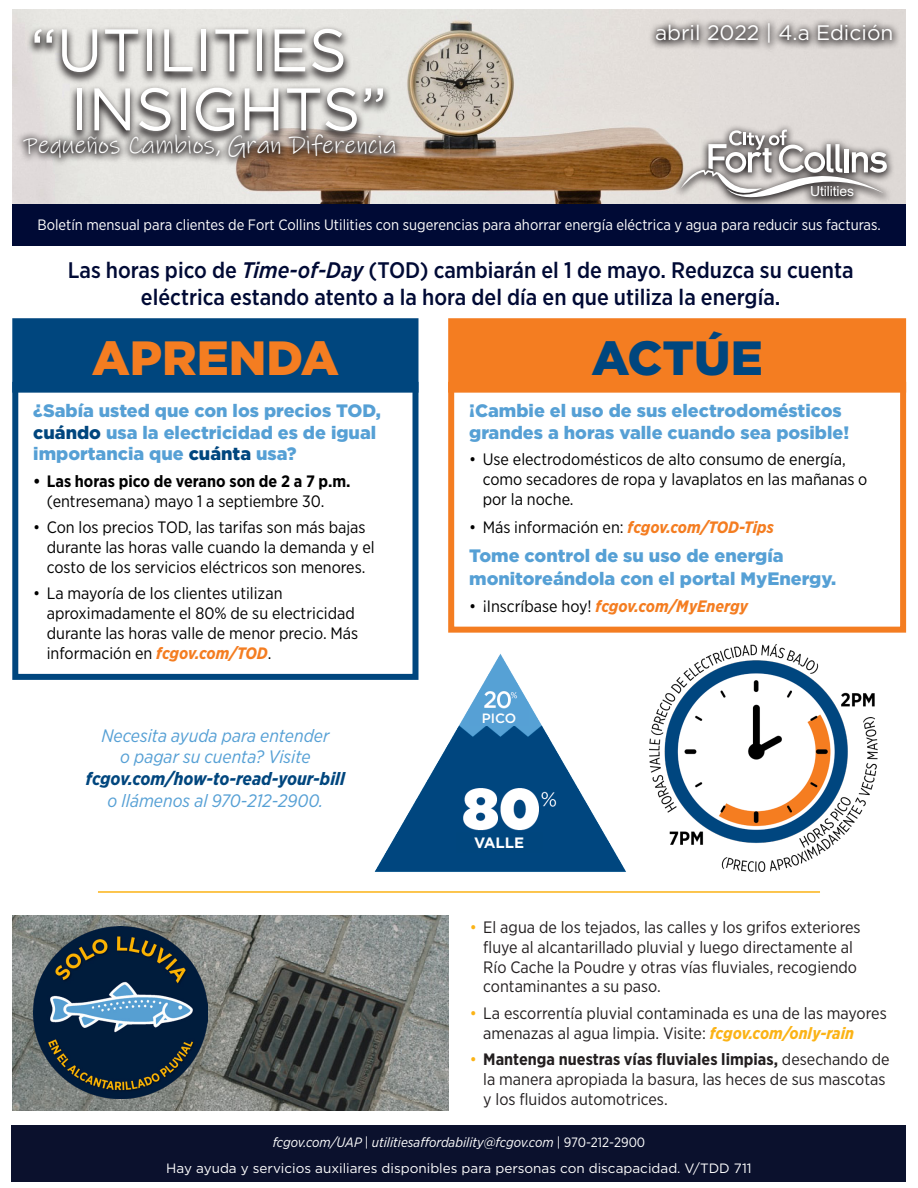
<style>
.page{position:relative;width:918px;height:1188px;background:#fff}
.page>*{position:absolute;margin:0;border:0;box-sizing:border-box;transform-origin:0 0}
.t1{font:60px "Gotham";color:#fff}
.t2{font:900 48px "Gotham";color:#f47d21}
.t3{font:900 48px "Gotham";color:#00467e}
.t4{font:25.5px "Ink Free";color:#fff}
.t5{font:500 22.5px/27px "Gotham Narrow";color:#000a35;text-align:center}
.t6{font:21px "Gotham";color:#fff}
.t7{font:900 18px/21.6px "Gotham";color:#56a0d5}
.t8{font:italic 18px/21.6px "Gotham Narrow";color:#56a0d5;text-align:center}
.t9{font:16.5px/19.8px "Gotham Narrow";color:#000}
.t10{font:16.5px/19.8px "Gotham Narrow";color:#231f20}
.t11{font:700 16.5px/19.8px "Gotham Narrow";color:#000}
.t12{font:italic 700 16.5px "Gotham Narrow";color:#f47d21}
.t13{font:15px "Gotham Narrow";color:#fff}
.t14{font:700 15px "Gotham";color:#fff}
.t15{font:13.95px "Arial";letter-spacing:-.01em;color:#fff}
.t16{font:13.5px "Gotham";color:#fff}
.t17{font:italic 13.5px "Gotham Narrow";color:#fff}
.t18{font:500 13.5px "Gotham";color:#fff}
.s1{font-style:italic}
.s2{color:#00467e}
.s3{font-weight:400}
.s4{font-weight:700;font-style:italic;color:#f47d21}
.s5{font-weight:700;color:#00467e}
.s6{font-weight:400;font-style:normal;color:#000}
.s7{color:#fbb316}
.s8{font-weight:700;font-style:italic;color:#fbb316}
.s9{font-weight:700}
.s10{font-style:normal}
</style>
<div class="page">
<img style="left:12px;top:9px;width:894px;height:195px">
<svg style="left:648px;top:17px;width:252px;height:36px;background:#b3aeac"></svg>
<svg style="left:26px;top:25px;width:326px;height:60px;background:#b7b5b2"></svg>
<svg style="left:15px;top:127px;width:389px;height:40px;background:#9f9186"></svg>
<svg style="left:69px;top:84px;width:322px;height:60px;background:#a9a6a3"></svg>
<div style="left:12px;top:1125px;width:894px;height:57px;background:#0b112d"></div>
<svg style="left:673px;top:123px;width:222px;height:81px;background:#d2cac4"></svg>
<svg style="left:681px;top:130px;width:206px;height:71px"></svg>
<div style="left:12px;top:204px;width:894px;height:42px;background:#000a35"></div>
<img style="left:13px;top:915px;width:435px;height:195px">
<div style="left:12px;top:382px;width:406px;height:298px;border:6px solid #00467e"></div>
<div style="left:448px;top:382px;width:458px;height:251px;border:6px solid #f47d21"></div>
<div style="left:15px;top:321px;width:401px;height:69px;background:#00467e"></div>
<div style="left:12px;top:318px;width:406px;height:75px;border:6px solid #00467e"></div>
<div style="left:451px;top:321px;width:452px;height:69px;background:#f47d21"></div>
<div style="left:448px;top:318px;width:458px;height:75px;border:6px solid #f47d21"></div>
<img style="left:355px;top:642px;width:271px;height:230px">
<img style="left:33px;top:926px;width:175px;height:173px">
<hr style="left:98px;top:891px;width:722px;height:2px;background:#fbb316">
<img style="left:633px;top:629px;width:253px;height:243px">
<div style="left:470px;top:710px;width:59px;height:15px;background:#56a0d5"></div>
<div style="left:456px;top:832px;width:87px;height:21px;background:#00467e"></div>
<p class="t1" style="left:30px;top:12px;width:319px">“UTILITIES</p>
<p class="t1" style="left:71px;top:71px;width:318px">INSIGHTS”</p>
<p class="t4" style="left:24px;top:128px;width:375px">Pequeños Cambios, Gran Diferencia</p>
<p class="t6" style="left:655px;top:19px;width:240px">abril 2022 | 4.a Edición</p>
<p class="t15" style="left:810px;top:182px;width:45px">Utilities</p>
<p class="t13" style="left:37px;top:215px;width:845px">Boletín mensual para clientes de Fort Collins Utilities con sugerencias para ahorrar energía eléctrica y agua para reducir sus facturas.</p>
<p class="t5" style="left:68px;top:256px;width:787px">Las horas pico de <span class="s1">Time-of-Day</span> (TOD) cambiarán el 1 de mayo. Reduzca su cuenta eléctrica estando atento a la hora del día en que utiliza la energía.</p>
<p class="t2" style="left:92px;top:325px;width:249px">APRENDA</p>
<p class="t3" style="left:592px;top:325px;width:173px">ACTÚE</p>
<p class="t7" style="left:33px;top:400px;width:349px">¿Sabía usted que con los precios TOD, <span class="s2">cuándo</span> usa la electricidad es de igual importancia que <span class="s2">cuánta</span> usa?</p>
<p class="t11" style="left:47px;top:471px;width:305px;text-indent:-14px">• Las horas pico de verano son de 2 a 7 p.m. <span class="s3">(entresemana) mayo 1 a septiembre 30.</span></p>
<p class="t9" style="left:47px;top:517px;width:329px;text-indent:-14px">• Con los precios TOD, las tarifas son más bajas durante las horas valle cuando la demanda y el costo de los servicios eléctricos son menores.</p>
<p class="t9" style="left:47px;top:583px;width:313px;text-indent:-14px">• La mayoría de los clientes utilizan aproximadamente el 80% de su electricidad durante las horas valle de menor precio. Más información en <span class="s4">fcgov.com/TOD</span>.</p>
<p class="t8" style="left:86px;top:724px;width:261px">Necesita ayuda para entender<br>o pagar su cuenta? Visite <span class="s5">fcgov.com/how-to-read-your-bill </span>o llámenos al 970-212-2900.</p>
<p class="t7" style="left:469px;top:400px;width:382px">¡Cambie el uso de sus electrodomésticos grandes a horas valle cuando sea posible!</p>
<p class="t9" style="left:483px;top:449px;width:386px;text-indent:-14px">• Use electrodomésticos de alto consumo de energía, como secadores de ropa y lavaplatos en las mañanas o por la noche.</p>
<p class="t9" style="left:469px;top:517px;width:306px">• Más información en: <span class="s4">fcgov.com/TOD-Tips</span></p>
<p class="t7" style="left:469px;top:543px;width:369px;line-height:23.4px">Tome control de su uso de energía monitoreándola con el portal MyEnergy.</p>
<p class="t12" style="left:469px;top:595px;width:280px"><span class="s6">• ¡Inscríbase hoy!</span> fcgov.com/MyEnergy</p>
<p class="t18" style="left:482px;top:709px;width:36px">PICO</p>
<p class="t14" style="left:474px;top:833px;width:52px">VALLE</p>
<p class="t10" style="left:483px;top:917px;width:379px;text-indent:-14px"><span class="s7">•</span> El agua de los tejados, las calles y los grifos exteriores fluye al alcantarillado pluvial y luego directamente al Río Cache la Poudre y otras vías fluviales, recogiendo contaminantes a su paso.</p>
<p class="t10" style="left:483px;top:1003px;width:405px;text-indent:-14px"><span class="s7">•</span> La escorrentía pluvial contaminada es una de las mayores amenazas al agua limpia. Visite: <span class="s8">fcgov.com/only-rain</span></p>
<p class="t10" style="left:483px;top:1049px;width:408px;text-indent:-14px"><span class="s7">•</span> <span class="s9">Mantenga nuestras vías fluviales limpias,</span> desechando de la manera apropiada la basura, las heces de sus mascotas y los fluidos automotrices.</p>
<p class="t17" style="left:273px;top:1134px;width:374px">fcgov.com/UAP <span class="s10">|</span> utilitiesaffordability@fcgov.com <span class="s10">| 970-212-2900</span></p>
<p class="t16" style="left:166px;top:1160px;width:587px">Hay ayuda y servicios auxiliares disponibles para personas con discapacidad. V/TDD 711</p>
</div>
